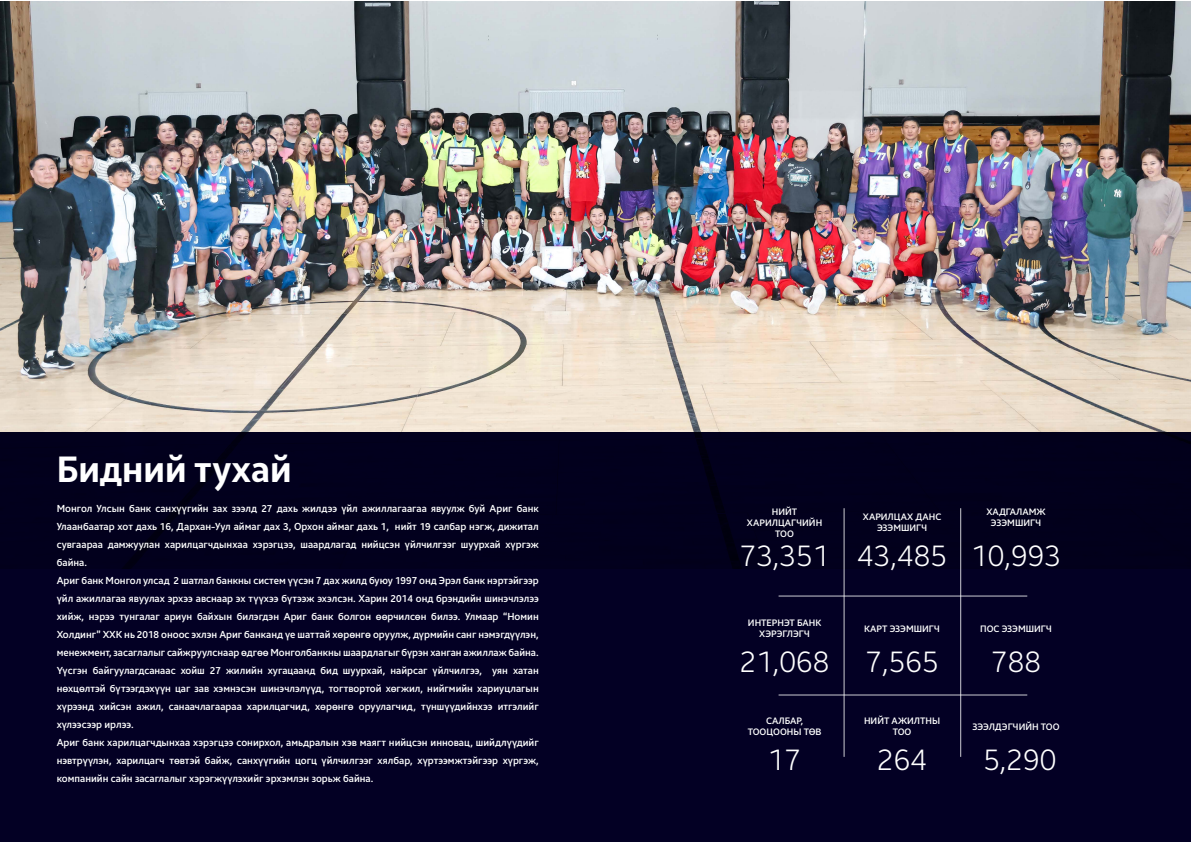
<style>
.page{position:relative;width:1191px;height:842px;background:#fff}
.page>*{position:absolute;margin:0;border:0;box-sizing:border-box;transform-origin:0 0}
.t1{font:700 36px "Samsung Sans";color:#fff}
.t2{font:300 29.8px "Samsung Sans";color:#fff}
.t3{font:500 10px/18px "Samsung Sans";color:#fff}
.t4{font:500 9.2px/11px "Samsung Sans";color:#fff;text-align:center}
</style>
<div class="page">
<img style="left:0;top:1px;width:1191px;height:431px">
<div style="left:0;top:432px;width:1191px;height:410px;background:#030024"></div>
<hr style="left:844px;top:508px;width:1px;height:249px;background:#fff">
<hr style="left:778px;top:596px;width:249px;height:1px;background:#fff">
<hr style="left:778px;top:695px;width:249px;height:1px;background:#fff">
<hr style="left:960px;top:508px;width:1px;height:249px;background:#fff">
<h1 class="t1" style="left:57px;top:444px;width:236px">Бидний тухай</h1>
<p class="t3" style="left:57px;top:499px;width:483px">Монгол Улсын банк санхүүгийн зах зээлд 27 дахь жилдээ үйл ажиллагаагаа явуулж буй Ариг банк Улаанбаатар хот дахь 16, Дархан-Уул аймаг дах 3, Орхон аймаг дахь 1, нийт 19 салбар нэгж, дижитал сувгаараа дамжуулан харилцагчдынхаа хэрэгцээ, шаардлагад нийцсэн үйлчилгээг шуурхай хүргэж байна.<br>Ариг банк Монгол улсад 2 шатлал банкны систем үүсэн 7 дах жилд буюу 1997 онд Эрэл банк нэртэйгээр үйл ажиллагаа явуулах эрхээ авснаар эх түүхээ бүтээж эхэлсэн. Харин 2014 онд брэндийн шинэчлэлээ хийж, нэрээ тунгалаг ариун байхын билэгдэн Ариг банк болгон өөрчилсөн билээ. Улмаар “Номин Холдинг” ХХК нь 2018 оноос эхлэн Ариг банканд үе шаттай хөрөнгө оруулж, дүрмийн санг нэмэгдүүлэн, менежмент, засаглалыг сайжруулснаар өдгөө Монголбанкны шаардлагыг бүрэн ханган ажиллаж байна.<br>Үүсгэн байгуулагдсанаас хойш 27 жилийн хугацаанд бид шуурхай, найрсаг үйлчилгээ, уян хатан нөхцөлтэй бүтээгдэхүүн цаг зав хэмнэсэн шинэчлэлүүд, тогтвортой хөгжил, нийгмийн хариуцлагын хүрээнд хийсэн ажил, санаачлагаараа харилцагчид, хөрөнгө оруулагчид, түншүүдийнхээ итгэлийг хүлээсээр ирлээ.<br>Ариг банк харилцагчдынхаа хэрэгцээ сонирхол, амьдралын хэв маягт нийцсэн инновац, шийдлүүдийг нэвтрүүлэн, харилцагч төвтэй байж, санхүүгийн цогц үйлчилгээг хялбар, хүртээмжтэйгээр хүргэж, компанийн сайн засаглалыг хэрэгжүүлэхийг эрхэмлэн зорьж байна.</p>
<p class="t4" style="left:747px;top:506px;width:77px">НИЙТ<br>ХАРИЛЦАГЧИЙН<br>ТОО</p>
<h2 class="t2" style="left:739px;top:535px;width:91px">73,351</h2>
<p class="t4" style="left:748px;top:617px;width:75px">ИНТЕРНЭТ БАНК<br>ХЭРЭГЛЭГЧ</p>
<h2 class="t2" style="left:739px;top:640px;width:91px">21,068</h2>
<p class="t4" style="left:747px;top:715px;width:75px">САЛБАР,<br>ТООЦООНЫ ТӨВ</p>
<h2 class="t2" style="left:768px;top:738px;width:35px">17</h2>
<p class="t4" style="left:862px;top:511px;width:80px">ХАРИЛЦАХ ДАНС<br>ЭЗЭМШИГЧ</p>
<p class="t4" style="left:986px;top:506px;width:61px">ХАДГАЛАМЖ<br>ЭЗЭМШИГЧ</p>
<h2 class="t2" style="left:857px;top:535px;width:91px">43,485</h2>
<h2 class="t2" style="left:971px;top:535px;width:91px">10,993</h2>
<p class="t4" style="left:864px;top:623px;width:77px">КАРТ ЭЗЭМШИГЧ</p>
<p class="t4" style="left:980px;top:623px;width:73px">ПОС ЭЗЭМШИГЧ</p>
<h2 class="t2" style="left:865px;top:640px;width:75px">7,565</h2>
<h2 class="t2" style="left:991px;top:640px;width:51px">788</h2>
<p class="t4" style="left:864px;top:715px;width:78px">НИЙТ АЖИЛТНЫ<br>ТОО</p>
<p class="t4" style="left:972px;top:721px;width:89px">ЗЭЭЛДЭГЧИЙН ТОО</p>
<h2 class="t2" style="left:877px;top:738px;width:51px">264</h2>
<h2 class="t2" style="left:983px;top:738px;width:75px">5,290</h2>
</div>
